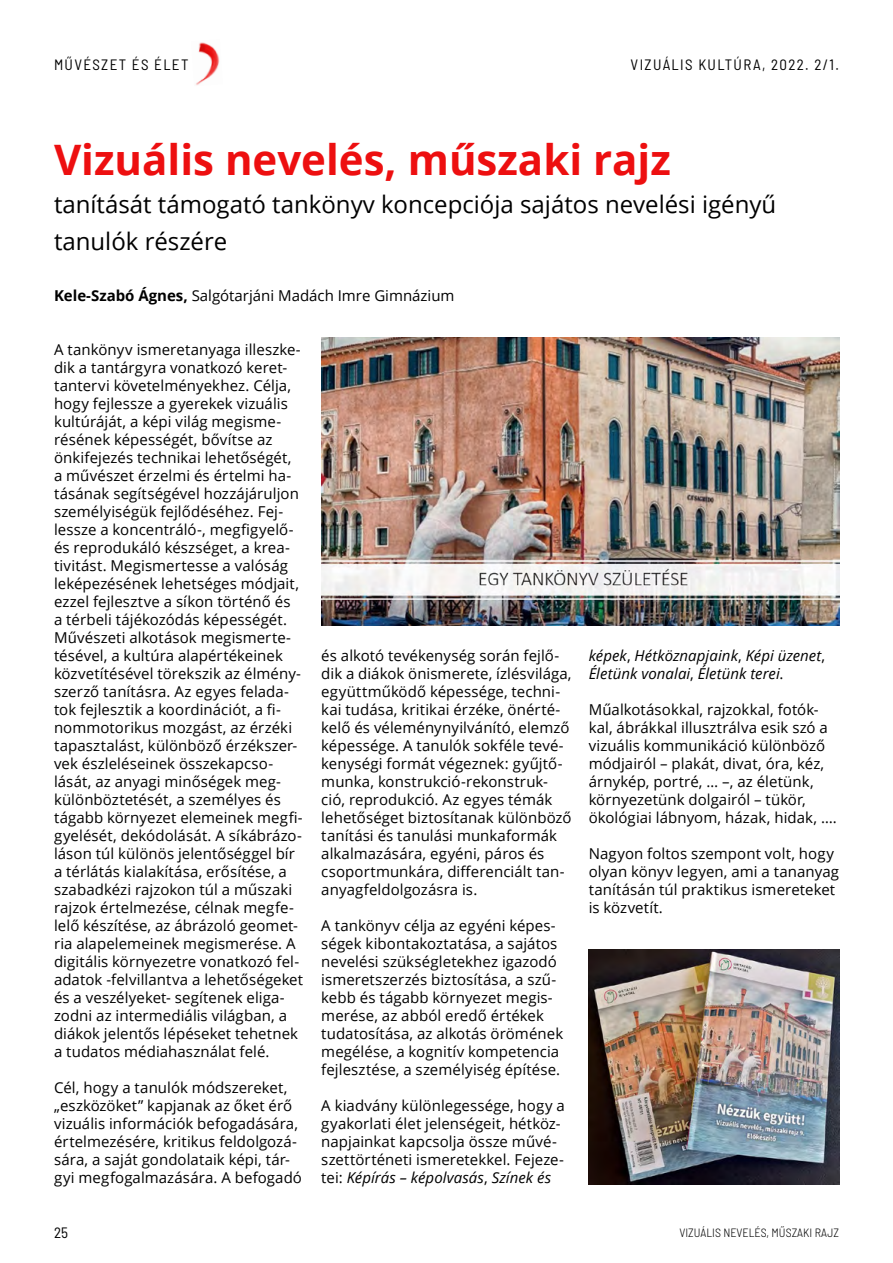
<style>
.page{position:relative;width:893px;height:1263px;background:#fff}
.page>*{position:absolute;margin:0;border:0;box-sizing:border-box;transform-origin:0 0}
.t1{font:700 42px "Open Sans";color:#ed0f10}
.t2{font:24px/37.5px "Open Sans";color:#000}
.t3{font:15px/18px "Open Sans";letter-spacing:.005em;color:#000}
.t4{font:italic 15px/18px "Open Sans";letter-spacing:.005em;color:#000}
.t5{font:semi-condensed 15px "Barlow";letter-spacing:.09em;color:#000}
.t6{font:300 semi-condensed 12px "Barlow";color:#000}
.s1{font-weight:700}
.s2{font-style:italic}
.s3{font-style:normal}
</style>
<div class="page">
<img style="left:196px;top:42px;width:24px;height:43px">
<img style="left:322px;top:337px;width:517px;height:288px">
<img style="left:589px;top:949px;width:250px;height:235px">
<p class="t5" style="left:54px;top:54px;width:136px">MŰVÉSZET ÉS ÉLET</p>
<p class="t5" style="left:631px;top:54px;width:210px">VIZUÁLIS KULTÚRA, 2022. 2/1.</p>
<h1 class="t1" style="left:54px;top:130px;width:618px">Vizuális nevelés, műszaki rajz</h1>
<h2 class="t2" style="left:54px;top:184px;width:724px">tanítását támogató tankönyv koncepciója sajátos nevelési igényű tanulók részére</h2>
<p class="t3" style="left:54px;top:286px;width:402px"><span class="s1">Kele-Szabó Ágnes,</span> Salgótarjáni Madách Imre Gimnázium</p>
<p class="t3" style="left:54px;top:340px;width:251px">A tankönyv ismeretanyaga illeszke&shy;dik a tantárgyra vonatkozó keret&shy;tantervi követelményekhez. Célja, hogy fejlessze a gyerekek vizuális kultúráját, a képi világ megisme&shy;résének képességét, bővítse az önkifejezés technikai lehetőségét, a művészet érzelmi és értelmi ha&shy;tásának segítségével hozzájáruljon személyiségük fejlődéséhez. Fej&shy;lessze a koncentráló-, megfigyelő&shy;és reprodukáló készséget, a krea&shy;tivitást. Megismertesse a valóság leképezésének lehetséges módjait, ezzel fejlesztve a síkon történő és<br>a térbeli tájékozódás képességét.<br>Művészeti alkotások megismerte&shy;tésével, a kultúra alapértékeinek közvetítésével törekszik az élmény&shy;szerző tanításra. Az egyes felada&shy;tok fejlesztik a koordinációt, a fi&shy;nommotorikus mozgást, az érzéki tapasztalást, különböző érzékszer&shy;vek észleléseinek összekapcso&shy;lását, az anyagi minőségek meg&shy;különböztetését, a személyes és tágabb környezet elemeinek megfi&shy;gyelését, dekódolását. A síkábrázo&shy;láson túl különös jelentőséggel bír a térlátás kialakítása, erősítése, a szabadkézi rajzokon túl a műszaki rajzok értelmezése, célnak megfe&shy;lelő készítése, az ábrázoló geomet&shy;ria alapelemeinek megismerése. A digitális környezetre vonatkozó fel&shy;adatok -felvillantva a lehetőségeket és a veszélyeket- segítenek eliga&shy;zodni az intermediális világban, a diákok jelentős lépéseket tehetnek a tudatos médiahasználat felé.</p>
<p class="t3" style="left:54px;top:1078px;width:249px">Cél, hogy a tanulók módszereket, „eszközöket” kapjanak az őket érő vizuális információk befogadására, értelmezésére, kritikus feldolgozá&shy;sára, a saját gondolataik képi, tár&shy;gyi megfogalmazására. A befogadó</p>
<p class="t5" style="left:54px;top:1221px;width:15px">25</p>
<p class="t3" style="left:321px;top:646px;width:252px">és alkotó tevékenység során fejlő&shy;dik a diákok önismerete, ízlésvilága, együttműködő képessége, techni&shy;kai tudása, kritikai érzéke, önérté&shy;kelő és véleménynyilvánító, elemző képessége. A tanulók sokféle tevé&shy;kenységi formát végeznek: gyűjtő&shy;munka, konstrukció-rekonstruk&shy;ció, reprodukció. Az egyes témák lehetőséget biztosítanak különböző tanítási és tanulási munkaformák alkalmazására, egyéni, páros és csoportmunkára, differenciált tan&shy;anyagfeldolgozásra is.</p>
<p class="t3" style="left:321px;top:916px;width:243px">A tankönyv célja az egyéni képes&shy;ségek kibontakoztatása, a sajátos nevelési szükségletekhez igazodó ismeretszerzés biztosítása, a szű&shy;kebb és tágabb környezet megis&shy;merése, az abból eredő értékek tudatosítása, az alkotás örömének megélése, a kognitív kompetencia fejlesztése, a személyiség építése.</p>
<p class="t3" style="left:321px;top:1096px;width:245px">A kiadvány különlegessége, hogy a gyakorlati élet jelenségeit, hétköz&shy;napjainkat kapcsolja össze művé&shy;szettörténeti ismeretekkel. Fejeze&shy;tei: <span class="s2">Képírás – képolvasás</span>, <span class="s2">Színek és</span></p>
<p class="t4" style="left:589px;top:646px;width:238px">képek<span class="s3">,</span> Hétköznapjaink<span class="s3">,</span> Képi üzenet<span class="s3">,<br></span>Életünk vonalai<span class="s3">,</span> Életünk terei<span class="s3">.</span></p>
<p class="t3" style="left:589px;top:700px;width:250px">Műalkotásokkal, rajzokkal, fotók&shy;kal, ábrákkal illusztrálva esik szó a vizuális kommunikáció különböző módjairól – plakát, divat, óra, kéz, árnykép, portré, … –, az életünk, környezetünk dolgairól – tükör, ökológiai lábnyom, házak, hidak, ….</p>
<p class="t3" style="left:589px;top:844px;width:252px">Nagyon foltos szempont volt, hogy olyan könyv legyen, ami a tananyag tanításán túl praktikus ismereteket is közvetít.</p>
<p class="t6" style="left:679px;top:1224px;width:161px">VIZUÁLIS NEVELÉS, MŰSZAKI RAJZ</p>
</div>
